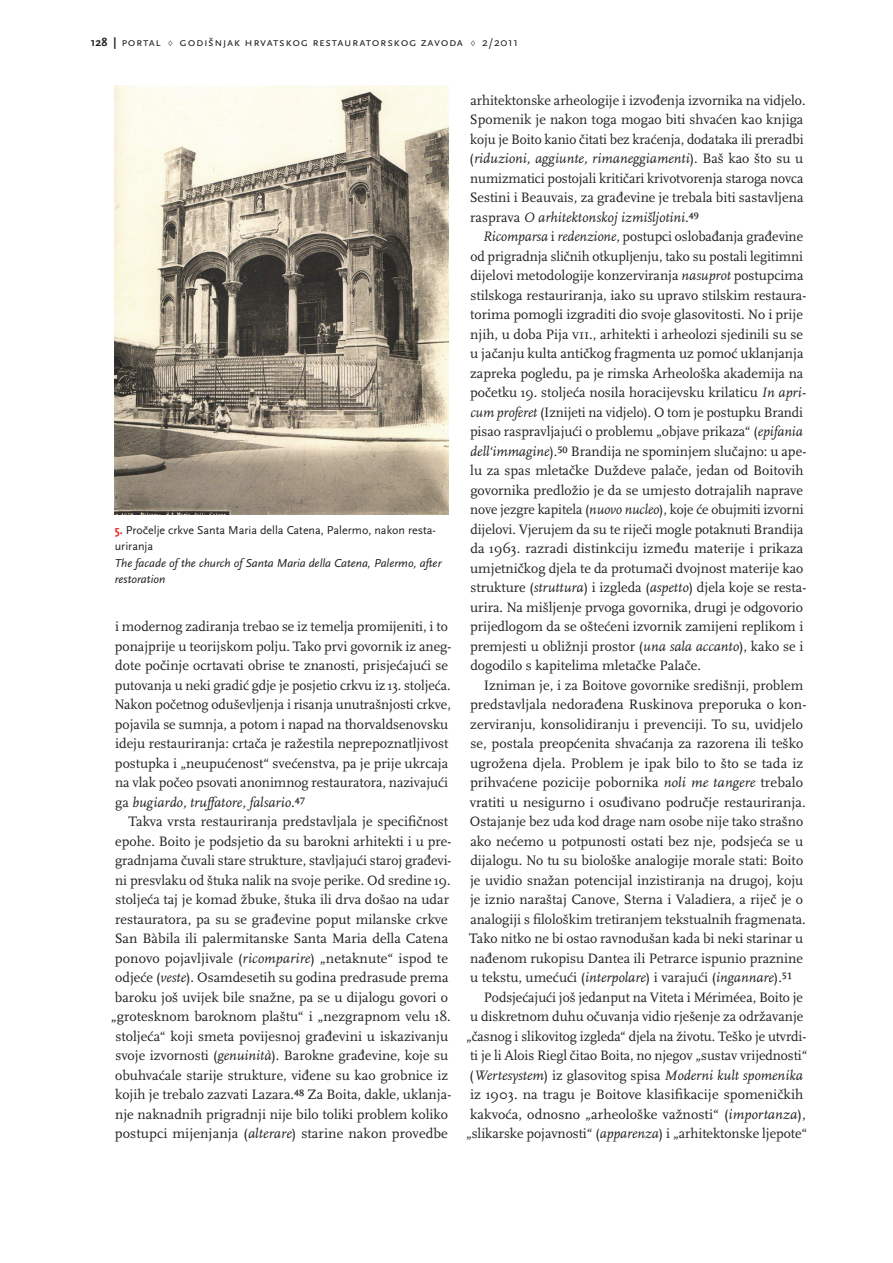
<style>
.page{position:relative;width:893px;height:1263px;background:#fff}
.page>*{position:absolute;margin:0;border:0;box-sizing:border-box;transform-origin:0 0}
.t1{font:14.25px/19.5px "Scala Pro";color:#231f20}
.t2{font:italic 14.25px "Scala Pro";color:#231f20}
.t3{font:italic 12px/16.5px "Scala Sans Pro";color:#231f20}
.t4{font:12px/16.5px "Scala Sans Pro";color:#231f20}
.t5{font:12px "Scala Sans Pro";letter-spacing:.05em;color:#231f20}
.s1{font-weight:700}
.s2{font-family:"Scala Pro"}
.s3{font-weight:700;color:#ee1d23}
.s4{font-style:italic}
.s5{font-style:normal}
</style>
<div class="page">
<img style="left:115px;top:85px;width:334px;height:429px">
<p class="t5" style="left:91px;top:35px;width:429px"><span class="s1">128 |</span> portal <span class="s2">♢</span> Godišnjak Hrvatskog restauratorskog zavoda <span class="s2">♢</span> 2/2011</p>
<p class="t4" style="left:115px;top:521px;width:323px"><span class="s3">5.</span> Pročelje crkve Santa Maria della Catena, Palermo, nakon resta&shy;uriranja</p>
<p class="t3" style="left:115px;top:554px;width:328px">The facade of the church of Santa Maria della Catena, Palermo, after restoration</p>
<p class="t1" style="left:114px;top:617px;width:338px">i modernog zadiranja trebao se iz temelja promijeniti, i to ponajprije u teorijskom polju. Tako prvi govornik iz aneg&shy;dote počinje ocrtavati obrise te znanosti, prisjećajući se putovanja u neki gradić gdje je posjetio crkvu iz 13. stoljeća.<br>Nakon početnog oduševljenja i risanja unutrašnjosti crkve, pojavila se sumnja, a potom i napad na thorvaldsenovsku ideju restauriranja: crtača je ražestila neprepoznatljivost postupka i „neupućenost“ svećenstva, pa je prije ukrcaja na vlak počeo psovati anonimnog restauratora, nazivajući ga <span class="s4">bugiardo, truffatore, falsario</span>.47</p>
<p class="t1" style="left:111px;top:812px;width:342px;text-align:right">Takva vrsta restauriranja predstavljala je specifičnost epohe. Boito je podsjetio da su barokni arhitekti i u pre&shy;gradnjama čuvali stare strukture, stavljajući staroj građevi&shy;ni presvlaku od štuka nalik na svoje perike. Od sredine 19. stoljeća taj je komad žbuke, štuka ili drva došao na udar restauratora, pa su se građevine poput milanske crkve San Bàbila ili palermitanske Santa Maria della Catena ponovo pojavljivale (<span class="s4">ricomparire</span>) „netaknute“ ispod te odjeće (<span class="s4">veste</span>). Osamdesetih su godina predrasude prema baroku još uvijek bile snažne, pa se u dijalogu govori o „grotesknom baroknom plaštu“ i „nezgrapnom velu 18. stoljeća“ koji smeta povijesnoj građevini u iskazivanju svoje izvornosti (<span class="s4">genuinità</span>). Barokne građevine, koje su obuhvaćale starije strukture, viđene su kao grobnice iz kojih je trebalo zazvati Lazara.48 Za Boita, dakle, uklanja&shy;nje naknadnih prigradnji nije bilo toliki problem koliko postupci mijenjanja (<span class="s4">alterare</span>) starine nakon provedbe</p>
<p class="t1" style="left:470px;top:90px;width:337px">arhitektonske arheologije i izvođenja izvornika na vidjelo.<br>Spomenik je nakon toga mogao biti shvaćen kao knjiga koju je Boito kanio čitati bez kraćenja, dodataka ili preradbi (<span class="s4">riduzioni, aggiunte, rimaneggiamenti</span>). Baš kao što su u numizmatici postojali kritičari krivotvorenja staroga novca Sestini i Beauvais, za građevine je trebala biti sastavljena rasprava <span class="s4">O arhitektonskoj izmišljotini</span>.49</p>
<p class="t1" style="left:470px;top:227px;width:338px;text-indent:13px"><span class="s4">Ricomparsa</span> i <span class="s4">redenzione</span>, postupci oslobađanja građevine od prigradnja sličnih otkupljenju, tako su postali legitimni dijelovi metodologije konzerviranja <span class="s4">nasuprot</span> postupcima stilskoga restauriranja, iako su upravo stilskim restaura&shy;torima pomogli izgraditi dio svoje glasovitosti. No i prije njih, u doba Pija VII., arhitekti i arheolozi sjedinili su se u jačanju kulta antičkog fragmenta uz pomoć uklanjanja zapreka pogledu, pa je rimska Arheološka akademija na početku 19. stoljeća nosila horacijevsku krilaticu <span class="s4">In apri&shy;cum proferet</span> (Iznijeti na vidjelo). O tom je postupku Brandi pisao raspravljajući o problemu „objave prikaza“ (<span class="s4">epifania dell‘immagine</span>).50 Brandija ne spominjem slučajno: u ape&shy;lu za spas mletačke Duždeve palače, jedan od Boitovih govornika predložio je da se umjesto dotrajalih naprave nove jezgre kapitela (<span class="s4">nuovo nucleo</span>), koje će obujmiti izvorni dijelovi. Vjerujem da su te riječi mogle potaknuti Brandija da 1963. razradi distinkciju između materije i prikaza umjetničkog djela te da protumači dvojnost materije kao strukture (<span class="s4">struttura</span>) i izgleda (<span class="s4">aspetto</span>) djela koje se resta&shy;urira. Na mišljenje prvoga govornika, drugi je odgovorio prijedlogom da se oštećeni izvornik zamijeni replikom i premjesti u obližnji prostor (<span class="s4">una sala accanto</span>), kako se i dogodilo s kapitelima mletačke Palače.</p>
<p class="t1" style="left:484px;top:675px;width:321px">Izniman je, i za Boitove govornike središnji, problem</p>
<p class="t1" style="left:470px;top:695px;width:338px">predstavljala nedorađena Ruskinova preporuka o kon-</p>
<p class="t1" style="left:470px;top:714px;width:334px">zerviranju, konsolidiranju i prevenciji. To su, uvidjelo</p>
<p class="t1" style="left:470px;top:734px;width:334px">se, postala preopćenita shvaćanja za razorena ili teško</p>
<p class="t1" style="left:470px;top:753px;width:335px">ugrožena djela. Problem je ipak bilo to što se tada iz</p>
<p class="t1" style="left:470px;top:773px;width:335px">prihvaćene pozicije pobornika <span class="s4">noli me tangere</span> trebalo</p>
<p class="t1" style="left:470px;top:792px;width:337px">vratiti u nesigurno i osuđivano područje restauriranja.</p>
<p class="t1" style="left:470px;top:812px;width:335px">Ostajanje bez uda kod drage nam osobe nije tako strašno</p>
<p class="t1" style="left:470px;top:831px;width:334px">ako nećemo u potpunosti ostati bez nje, podsjeća se u</p>
<p class="t1" style="left:470px;top:851px;width:334px">dijalogu. No tu su biološke analogije morale stati: Boito</p>
<p class="t1" style="left:470px;top:870px;width:335px">je uvidio snažan potencijal inzistiranja na drugoj, koju</p>
<p class="t1" style="left:470px;top:890px;width:335px">je iznio naraštaj Canove, Sterna i Valadiera, a riječ je o</p>
<p class="t1" style="left:470px;top:909px;width:337px">analogiji s filološkim tretiranjem tekstualnih fragmenata.</p>
<p class="t1" style="left:469px;top:929px;width:335px">Tako nitko ne bi ostao ravnodušan kada bi neki starinar u</p>
<p class="t1" style="left:470px;top:948px;width:334px">nađenom rukopisu Dantea ili Petrarce ispunio praznine</p>
<p class="t1" style="left:470px;top:968px;width:323px">u tekstu, umećući (<span class="s4">interpolare</span>) i varajući (<span class="s4">ingannare</span>).51</p>
<p class="t1" style="left:484px;top:987px;width:321px">Podsjećajući još jedanput na Viteta i Mériméea, Boito je</p>
<p class="t1" style="left:470px;top:1007px;width:335px">u diskretnom duhu očuvanja vidio rješenje za održavanje</p>
<p class="t1" style="left:466px;top:1026px;width:342px">„časnog i slikovitog izgleda“ djela na životu. Teško je utvrdi-</p>
<p class="t1" style="left:470px;top:1046px;width:339px">ti je li Alois Riegl čitao Boita, no njegov „sustav vrijednosti“</p>
<p class="t2" style="left:470px;top:1067px;width:335px"><span class="s5">(</span>Wertesystem<span class="s5">) iz glasovitog spisa</span> Moderni kult spomenika</p>
<p class="t1" style="left:470px;top:1085px;width:335px">iz 1903. na tragu je Boitove klasifikacije spomeničkih</p>
<p class="t1" style="left:470px;top:1104px;width:337px">kakvoća, odnosno „arheološke važnosti“ (<span class="s4">importanza</span>),</p>
<p class="t1" style="left:466px;top:1124px;width:343px">„slikarske pojavnosti“ (<span class="s4">apparenza</span>) i „arhitektonske ljepote“</p>
</div>
